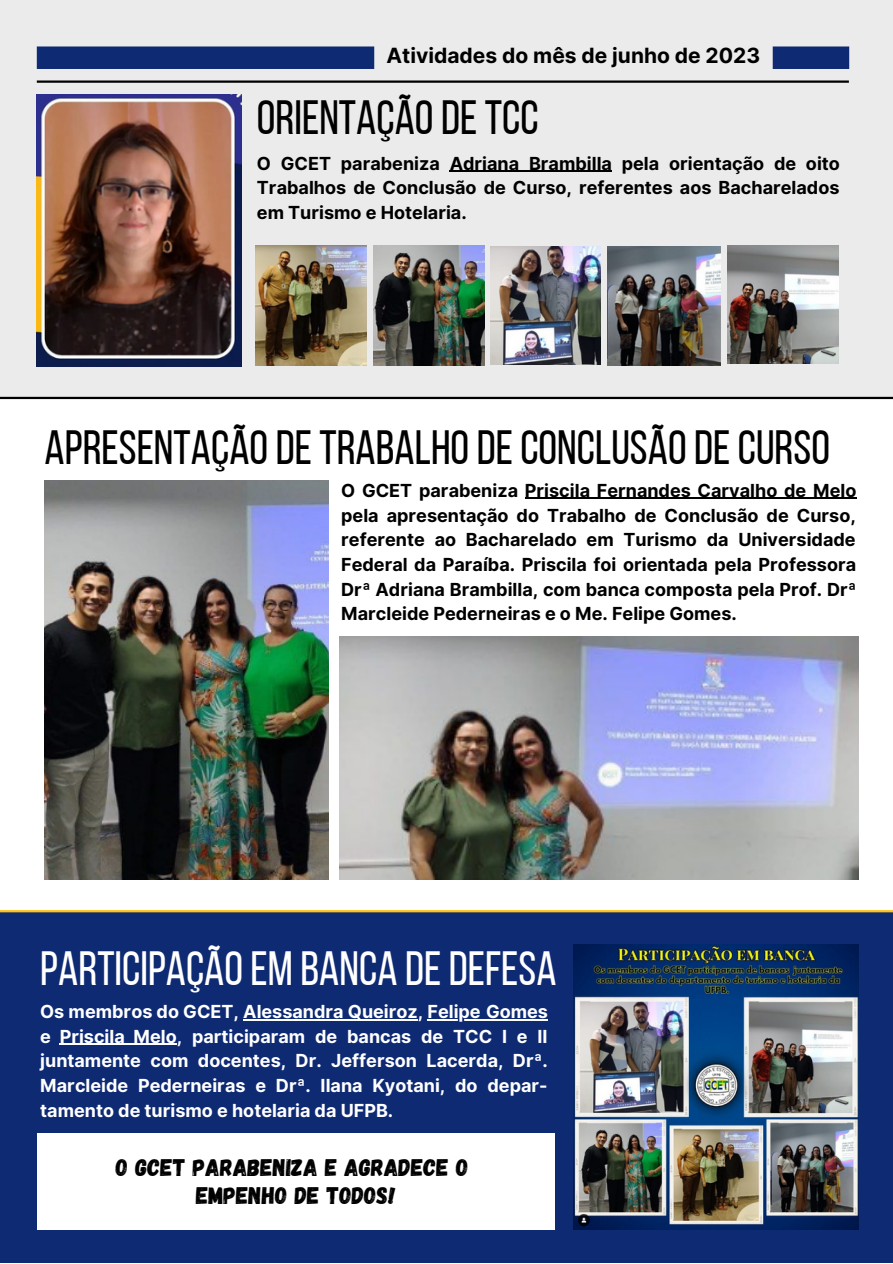
<style>
.page{position:relative;width:893px;height:1264px;background:#fff}
.page>*{position:absolute;margin:0;border:0;box-sizing:border-box;transform-origin:0 0}
.t1{font:48px "Bebas Neue";color:#000}
.t2{font:48px "Bebas Neue";color:#fff}
.t3{font:24px "Gagalin";color:#000}
.t4{font:700 21px "Inter";color:#000}
.t5{font:700 18px/24.8px "Inter";color:#000;text-align:justify}
.t6{font:700 18px/24.8px "Inter";color:#fff;text-align:justify}
</style>
<div class="page">
<div style="left:0;top:0;width:892px;height:396px;background:#ebebeb"></div>
<hr style="left:0;top:397px;width:892px;height:2px;background:#000">
<div style="left:37px;top:46px;width:337px;height:23px;background:#0e2a73"></div>
<div style="left:772px;top:46px;width:77px;height:23px;background:#0e2a73"></div>
<hr style="left:37px;top:80px;width:811px;height:3px;background:#000">
<img style="left:37px;top:94px;width:204px;height:272px">
<img style="left:491px;top:246px;width:109px;height:118px">
<img style="left:727px;top:246px;width:111px;height:118px">
<img style="left:373px;top:246px;width:111px;height:119px">
<img style="left:255px;top:246px;width:111px;height:119px">
<img style="left:607px;top:246px;width:113px;height:120px">
<hr style="left:449px;top:171px;width:163px;height:1px;background:#000">
<img style="left:45px;top:480px;width:283px;height:399px">
<img style="left:339px;top:636px;width:519px;height:243px">
<div style="left:0;top:912px;width:892px;height:350px;background:#0e2a73"></div>
<hr style="left:0;top:910px;width:892px;height:2px;background:#ffc312">
<img style="left:573px;top:944px;width:285px;height:285px">
<hr style="left:525px;top:498px;width:331px;height:1px;background:#000">
<hr style="left:243px;top:1019px;width:175px;height:1px;background:#fff">
<hr style="left:427px;top:1019px;width:121px;height:1px;background:#fff">
<hr style="left:60px;top:1043px;width:117px;height:1px;background:#fff">
<div style="left:37px;top:1132px;width:517px;height:97px;background:#fff"></div>
<p class="t4" style="left:386px;top:43px;width:375px">Atividades do mês de junho de 2023</p>
<p class="t1" style="left:257px;top:98px;width:283px">ORIENTAÇÃODETCC</p>
<p class="t5" style="left:257px;top:151px;width:584px">O GCET parabeniza Adriana Brambilla pela orientação de oito Trabalhos de Conclusão de Curso, referentes aos Bacharelados em Turismo e Hotelaria.</p>
<p class="t1" style="left:45px;top:428px;width:786px">APRESENTAÇÃODETRABALHODECONCLUSÃODECURSO</p>
<p class="t5" style="left:341px;top:478px;width:517px">O GCET parabeniza Priscila Fernandes Carvalho de Melo pela apresentação do Trabalho de Conclusão de Curso, referente ao Bacharelado em Turismo da Universidade Federal da Paraíba. Priscila foi orientada pela Professora Drª Adriana Brambilla, com banca composta pela Prof. Drª Marcleide Pederneiras e o Me. Felipe Gomes.</p>
<p class="t2" style="left:40px;top:949px;width:518px">PARTICIPAÇÃOEM BANCA DEDEFESA</p>
<p class="t6" style="left:40px;top:998px;width:509px">Os membros do GCET, Alessandra Queiroz, Felipe Gomes e Priscila Melo, participaram de bancas de TCC I e II juntamente com docentes, Dr. Jefferson Lacerda, Drª.<br>Marcleide Pederneiras e Drª. Ilana Kyotani, do depar&shy;tamento de turismo e hotelaria da UFPB.</p>
<p class="t3" style="left:116px;top:1151px;width:354px">O GCET PARABENIZA E AGRADECE O</p>
<p class="t3" style="left:196px;top:1179px;width:201px">EMPENHO DE TODOS!</p>
</div>
